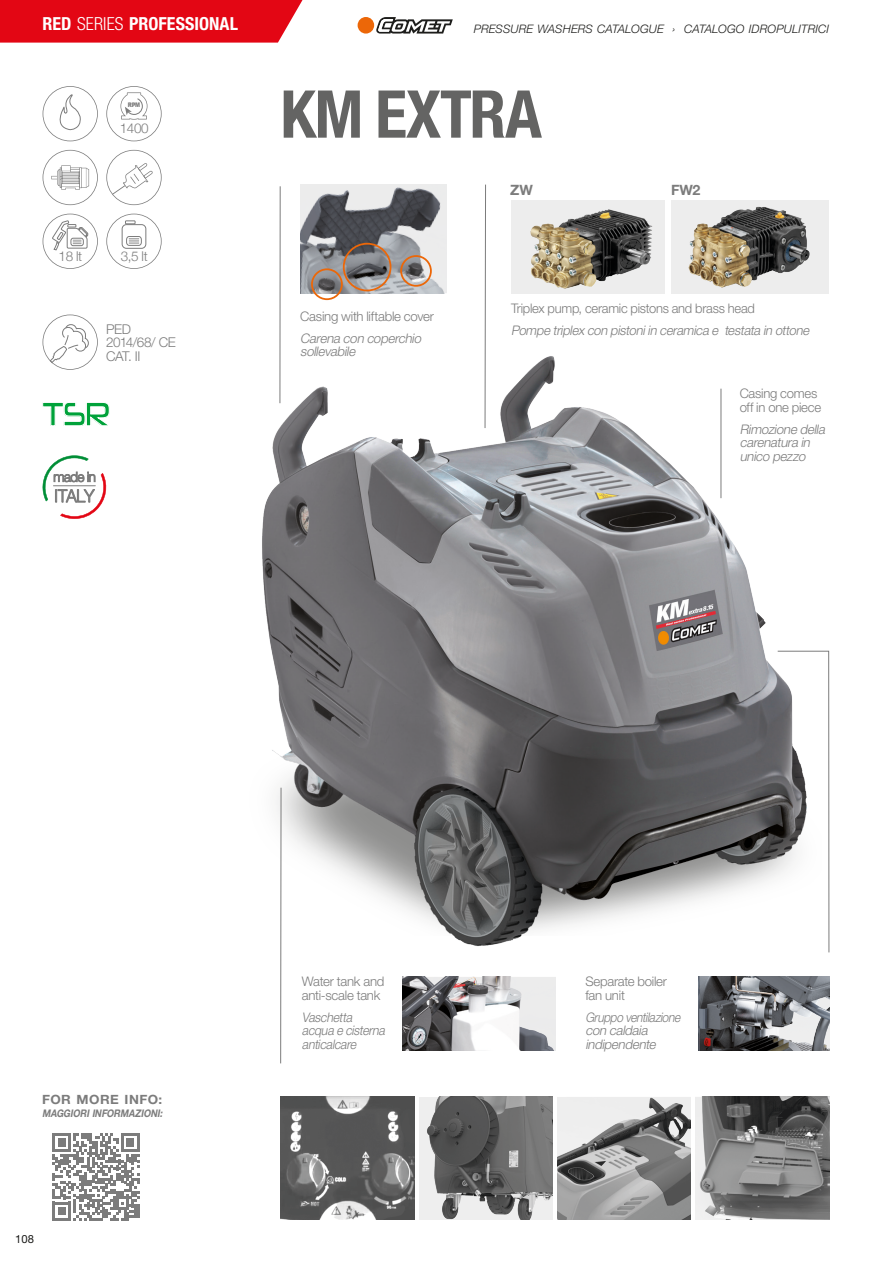
<style>
.page{position:relative;width:893px;height:1263px;background:#fff}
.page>*{position:absolute;margin:0;border:0;box-sizing:border-box;transform-origin:0 0}
.t1{font:700 condensed 66px "Helvetica Neue LT Pro";letter-spacing:-.02em;color:#646463}
.t2{font:34.2px "Neuropolitical Rg";color:#00a23a;scale:.83 1}
.t3{font:700 condensed 18px "Helvetica Neue LT Pro";color:#fff}
.t4{font:700 14.25px "Helvetica Neue LT Pro";color:#7c7c7c}
.t5{font:300 13.5px/13.5px "Helvetica Neue LT Pro";letter-spacing:-.035em;color:#7c7c7c}
.t6{font:300 13.5px "Helvetica Neue";letter-spacing:-.03em;color:#7c7c7c}
.t7{font:300 13.2px/13.5px "Helvetica Neue LT Pro";letter-spacing:-.02em;color:#7c7c7c}
.t8{font:italic 300 13.2px/13.5px "Helvetica Neue LT Pro";color:#7c7c7c}
.t9{font:italic 300 13.2px/13.5px "Helvetica Neue LT Pro";color:#7c7c7c;scale:.9 1}
.t10{font:italic 300 13.2px/13.5px "Helvetica Neue LT Pro";color:#7c7c7c;scale:.93 1}
.t11{font:700 12.75px "Helvetica Neue LT Pro";letter-spacing:.035em;color:#7c7c7c;scale:1.05 1}
.t12{font:italic 300 11.7px "Helvetica Neue LT Pro";letter-spacing:.01em;color:#1d1d1b}
.t13{font:11.25px "Helvetica Neue LT Pro";color:#1d1d1b}
.t14{font:italic 700 10.5px "Helvetica Neue LT Pro";color:#7c7c7c;scale:.87 1}
.t15{font:900 6.3px "Arial";color:#7c7c7c;scale:.83 1}
.s1{font-weight:300}
</style>
<div class="page">
<img style="left:557px;top:1097px;width:134px;height:123px">
<img style="left:419px;top:1097px;width:134px;height:123px">
<img style="left:695px;top:1097px;width:134px;height:123px">
<img style="left:280px;top:1097px;width:134px;height:123px">
<img style="left:262px;top:334px;width:567px;height:634px">
<svg style="left:777px;top:651px;width:52px;height:302px"></svg>
<hr style="left:280px;top:788px;width:1px;height:275px;background:#7c7c7c">
<hr style="left:280px;top:186px;width:1px;height:217px;background:#7c7c7c">
<svg style="left:484px;top:184px;width:2px;height:245px"></svg>
<img style="left:699px;top:977px;width:131px;height:73px">
<img style="left:403px;top:977px;width:153px;height:73px">
<img style="left:511px;top:200px;width:153px;height:93px">
<img style="left:671px;top:200px;width:157px;height:93px">
<img style="left:300px;top:185px;width:146px;height:108px">
<div style="left:311px;top:268px;width:32px;height:32px;border:2px solid #ec6708;border-radius:50%"></div>
<div style="left:400px;top:255px;width:32px;height:32px;border:2px solid #ec6708;border-radius:50%"></div>
<div style="left:343px;top:243px;width:48px;height:48px;border:2px solid #ec6708;border-radius:50%"></div>
<hr style="left:721px;top:389px;width:1px;height:109px;background:#7c7c7c">
<svg style="left:53px;top:1133px;width:87px;height:87px"></svg>
<svg style="left:43px;top:314px;width:55px;height:56px"></svg>
<svg style="left:43px;top:86px;width:55px;height:55px"></svg>
<svg style="left:43px;top:150px;width:55px;height:55px"></svg>
<svg style="left:106px;top:86px;width:56px;height:55px"></svg>
<svg style="left:106px;top:150px;width:56px;height:55px"></svg>
<svg style="left:112px;top:185px;width:13px;height:10px"></svg>
<svg style="left:43px;top:214px;width:55px;height:55px"></svg>
<svg style="left:106px;top:214px;width:56px;height:55px"></svg>
<svg style="left:43px;top:455px;width:63px;height:64px"></svg>
<svg style="left:376px;top:17px;width:77px;height:17px"></svg>
<div style="left:358px;top:17px;width:16px;height:17px;background:#ec6708;border-radius:50%"></div>
<div style="left:0;top:0;width:303px;height:43px;background:#e30614"></div>
<h3 class="t3" style="left:43px;top:13px;width:197px">RED <span class="s1">SERIES</span> PROFESSIONAL</h3>
<p class="t12" style="left:474px;top:22px;width:357px">PRESSURE WASHERS CATALOGUE › CATALOGO IDROPULITRICI</p>
<p class="t15" style="left:128px;top:101px;width:16px">RPM</p>
<p class="t6" style="left:120px;top:117px;width:30px">1400</p>
<p class="t6" style="left:59px;top:245px;width:25px">18 lt</p>
<p class="t6" style="left:121px;top:245px;width:28px">3,5 lt</p>
<p class="t5" style="left:106px;top:322px;width:71px">PED<br>2014/68/ CE<br>CAT. II</p>
<h2 class="t2" style="left:42px;top:392px;width:84px">TSR</h2>
<h1 class="t1" style="left:280px;top:74px;width:263px">KM EXTRA</h1>
<p class="t7" style="left:300px;top:309px;width:135px">Casing with liftable cover</p>
<p class="t8" style="left:300px;top:331px;width:125px">Carena con coperchio sollevabile</p>
<p class="t4" style="left:510px;top:181px;width:24px">ZW</p>
<p class="t4" style="left:671px;top:181px;width:31px">FW2</p>
<p class="t7" style="left:511px;top:302px;width:245px">Triplex pump, ceramic pistons and brass head</p>
<p class="t8" style="left:511px;top:324px;width:302px">Pompe triplex con pistoniin ceramica e testata in ottone</p>
<p class="t7" style="left:740px;top:386px;width:83px">Casing comes off in one piece</p>
<p class="t8" style="left:740px;top:422px;width:90px">Rimozione della carenatura in unico pezzo</p>
<p class="t11" style="left:42px;top:1091px;width:116px">FOR MORE INFO:</p>
<p class="t14" style="left:42px;top:1107px;width:142px">MAGGIORI INFORMAZIONI:</p>
<p class="t13" style="left:15px;top:1233px;width:20px">108</p>
<p class="t7" style="left:302px;top:975px;width:84px">Water tank and anti-scale tank</p>
<p class="t10" style="left:302px;top:1010px;width:94px">Vaschetta acqua e cisterna anticalcare</p>
<p class="t7" style="left:585px;top:975px;width:83px">Separate boiler fan unit</p>
<p class="t9" style="left:585px;top:1010px;width:110px">Gruppo ventilazione con caldaia indipendente</p>
</div>
